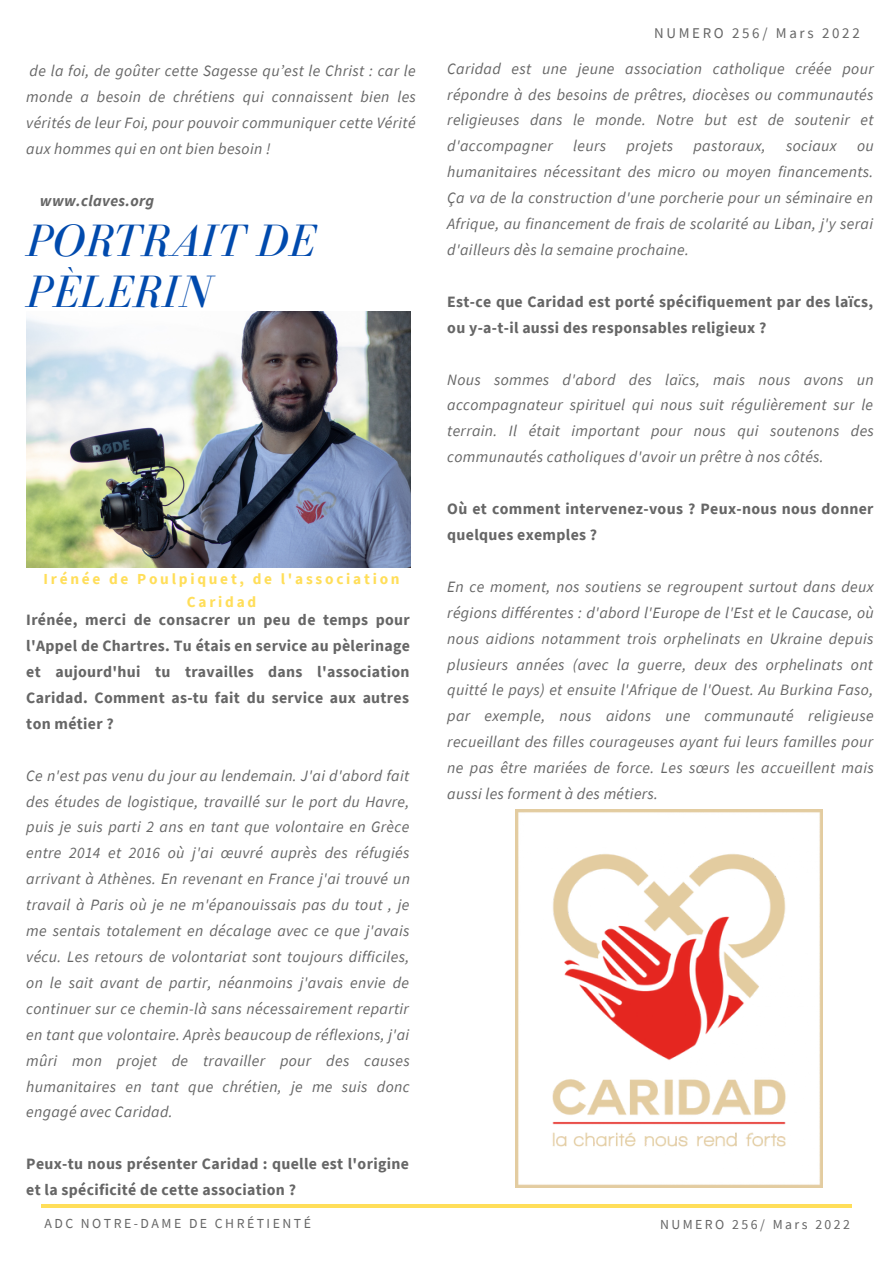
<style>
.page{position:relative;width:894px;height:1264px;background:#fff}
.page>*{position:absolute;margin:0;border:0;box-sizing:border-box;transform-origin:0 0}
.t1{font:italic 46.65px/50.7px "Bodoni FLF";color:#004aad}
.t2{font:italic 15.75px/26px "Source Sans Pro";letter-spacing:.02em;color:#666;text-align:justify}
.t3{font:700 15.75px/26px "Source Sans Pro";letter-spacing:.02em;color:#666}
.t4{font:italic 700 15.75px "Source Sans Pro";letter-spacing:.02em;color:#666}
.t5{font:700 15.3px/22.5px "Source Sans Pro";letter-spacing:.18em;color:#ffde59;text-align:center}
.t6{font:14.85px "Source Sans Pro";letter-spacing:.18em;color:#666}
.t7{font:13.8px "Source Sans Pro";letter-spacing:.18em;color:#666}
</style>
<div class="page">
<hr style="left:42px;top:1204px;width:809px;height:3px;background:#ffde59">
<img style="left:26px;top:311px;width:384px;height:256px">
<img style="left:515px;top:810px;width:307px;height:377px">
<p class="t2" style="left:26px;top:57px;width:391px">de la foi, de goûter cette Sagesse qu’est le Christ : car le monde a besoin de chrétiens qui connaissent bien les vérités de leur Foi, pour pouvoir communiquer cette Vérité aux hommes qui en ont bien besoin !</p>
<p class="t4" style="left:40px;top:190px;width:116px">www.claves.org</p>
<p class="t1" style="left:26px;top:215px;width:290px">PORTRAIT DE<br>PÈLERIN</p>
<p class="t5" style="left:44px;top:567px;width:357px">Irénée de Poulpiquet, de l'association<br>Caridad</p>
<p class="t3" style="left:26px;top:606px;width:385px;text-align:justify">Irénée, merci de consacrer un peu de temps pour l'Appel de Chartres. Tu étais en service au pèlerinage et aujourd'hui tu travailles dans l'association Caridad. Comment as-tu fait du service aux autres ton métier ?</p>
<p class="t2" style="left:26px;top:762px;width:385px">Ce n'est pas venu du jour au lendemain. J'ai d'abord fait des études de logistique, travaillé sur le port du Havre, puis je suis parti 2 ans en tant que volontaire en Grèce entre 2014 et 2016 où j'ai œuvré auprès des réfugiés arrivant à Athènes. En revenant en France j'ai trouvé un travail à Paris où je ne m'épanouissais pas du tout , je me sentais totalement en décalage avec ce que j'avais vécu. Les retours de volontariat sont toujours difficiles, on le sait avant de partir, néanmoins j'avais envie de continuer sur ce chemin-là sans nécessairement repartir en tant que volontaire. Après beaucoup de réflexions, j'ai mûri mon projet de travailler pour des causes humanitaires en tant que chrétien, je me suis donc engagé avec Caridad.</p>
<p class="t3" style="left:26px;top:1150px;width:384px">Peux-tu nous présenter Caridad : quelle est l'origine et la spécificité de cette association ?</p>
<p class="t6" style="left:654px;top:24px;width:207px">NUMERO 256/ Mars 2022</p>
<p class="t2" style="left:447px;top:55px;width:428px">Caridad est une jeune association catholique créée pour répondre à des besoins de prêtres, diocèses ou communautés religieuses dans le monde. Notre but est de soutenir et d'accompagner</p>
<p class="t2" style="left:573px;top:133px;width:34px">leurs</p>
<p class="t2" style="left:626px;top:133px;width:48px">projets</p>
<p class="t2" style="left:693px;top:133px;width:74px">pastoraux,</p>
<p class="t2" style="left:785px;top:133px;width:52px">sociaux</p>
<p class="t2" style="left:447px;top:133px;width:428px;text-indent:409px">ou humanitaires nécessitant des micro ou moyen financements.<br>Ça va de la construction d'une porcherie pour un séminaire en Afrique, au financement de frais de scolarité au Liban, j'y serai d'ailleurs dès la semaine prochaine.</p>
<p class="t3" style="left:447px;top:288px;width:427px">Est-ce que Caridad est porté spécifiquement par des laïcs, ou y-a-t-il aussi des responsables religieux ?</p>
<p class="t2" style="left:447px;top:366px;width:428px">Nous sommes d'abord des laïcs, mais nous avons un accompagnateur spirituel qui nous suit régulièrement sur le terrain. Il était important pour nous qui soutenons des communautés catholiques d'avoir un prêtre à nos côtés.</p>
<p class="t3" style="left:447px;top:495px;width:427px">Où et comment intervenez-vous ? Peux-nous nous donner quelques exemples ?</p>
<p class="t2" style="left:447px;top:573px;width:428px">En ce moment, nos soutiens se regroupent surtout dans deux régions différentes : d'abord l'Europe de l'Est et le Caucase, où nous aidions notamment trois orphelinats en Ukraine depuis plusieurs années (avec la guerre, deux des orphelinats ont quitté le pays) et ensuite l'Afrique de l'Ouest. Au Burkina Faso, par exemple, nous aidons une communauté religieuse recueillant des filles courageuses ayant fui leurs familles pour ne pas être mariées de force. Les sœurs les accueillent mais aussi les forment à des métiers.</p>
<p class="t7" style="left:44px;top:1214px;width:268px">ADC NOTRE-DAME DE CHRÉTIENTÉ</p>
<p class="t7" style="left:659px;top:1214px;width:192px">NUMERO 256/ Mars 2022</p>
</div>
